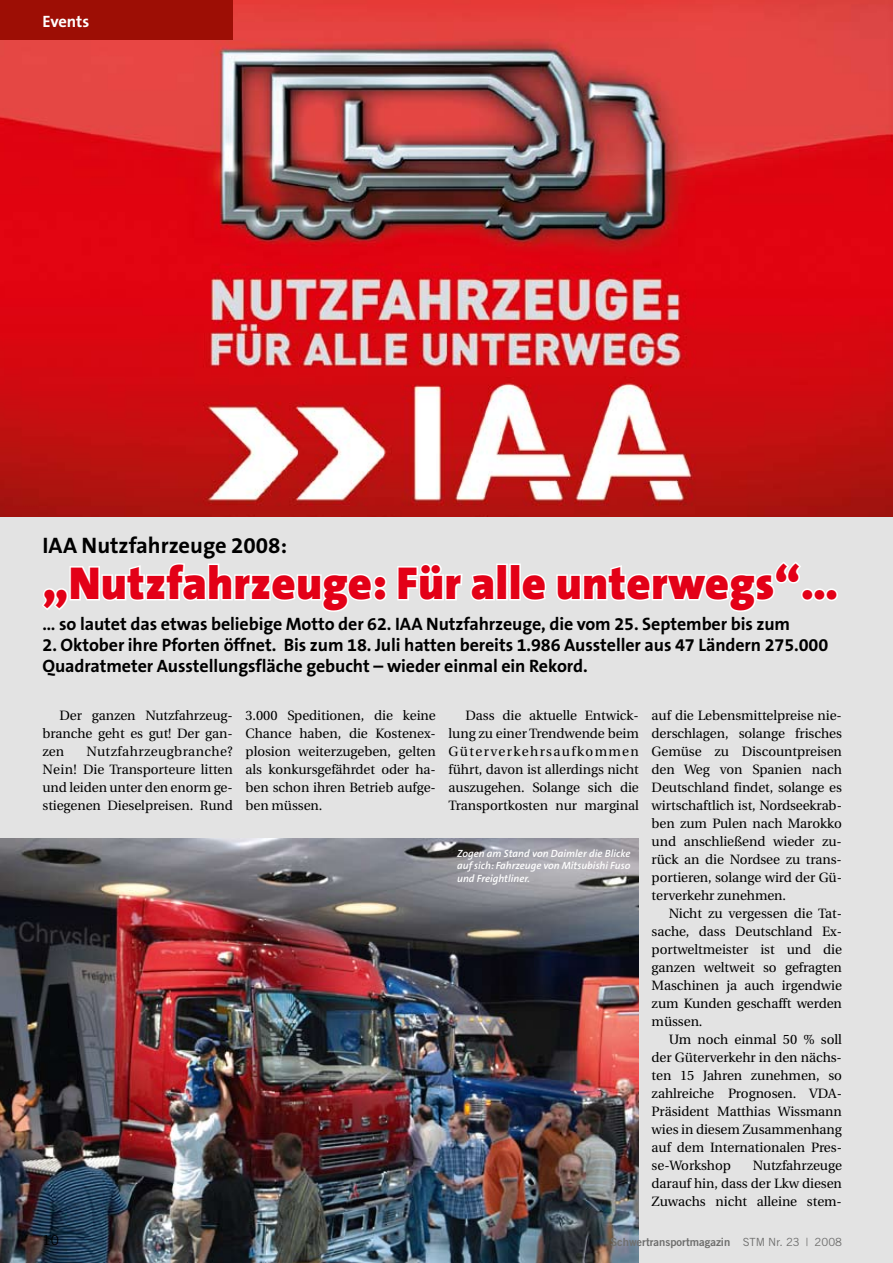
<style>
.page{position:relative;width:893px;height:1263px;background:#e3e3e3}
.page>*{position:absolute;margin:0;border:0;box-sizing:border-box;transform-origin:0 0}
.t1{font:900 46.5px "The Sans B9";letter-spacing:.005em;color:#e30017}
.t2{font:700 22.5px "The Sans B7";color:#000}
.t3{font:700 18px/21px "The Sans B7";letter-spacing:-.005em;color:#000}
.t4{font:700 16.5px "The Sans B7";letter-spacing:-.005em;color:#fff}
.t5{font:13.5px/18px "Utopia";letter-spacing:-.005em;color:#000;text-align:justify}
.t6{font:13.5px "Trade Gothic";color:#000}
.t7{font:11.25px "Trade Gothic Bold Two";color:#6f6f6e}
.t8{font:italic 600 10.5px/12.3px "The Sans B6";color:#fff;text-align:justify}
.s1{font-family:"Trade Gothic"}
</style>
<div class="page">
<img style="left:0;top:0;width:893px;height:517px">
<img style="left:0;top:839px;width:639px;height:424px">
<div style="left:0;top:0;width:233px;height:39px;background:#9d0e05"></div>
<svg style="left:42px;top:563px;width:345px;height:49px"></svg>
<svg style="left:397px;top:563px;width:98px;height:38px"></svg>
<div style="left:496px;top:564px;width:12px;height:36px;border:3px solid #fff"></div>
<div style="left:509px;top:564px;width:12px;height:36px;border:3px solid #fff"></div>
<svg style="left:520px;top:572px;width:26px;height:29px"></svg>
<svg style="left:556px;top:562px;width:282px;height:50px"></svg>
<p class="t4" style="left:43px;top:13px;width:48px">Events</p>
<h2 class="t2" style="left:43px;top:533px;width:246px">IAA Nutzfahrzeuge 2008:</h2>
<h1 class="t1" style="left:43px;top:558px;width:797px">„Nutzfahrzeuge: Für alle unterwegs“…</h1>
<h3 class="t3" style="left:43px;top:614px;width:749px">… so lautet das etwas beliebige Motto der 62. IAA Nutzfahrzeuge, die vom 25. September bis zum</h3>
<h3 class="t3" style="left:43px;top:635px;width:787px">2. Oktober ihre Pforten öffnet. Bis zum 18. Juli hatten bereits 1.986 Aussteller aus 47 Ländern 275.000<br>Quadratmeter Ausstellungsfläche gebucht – wieder einmal ein Rekord.</h3>
<p class="t5" style="left:43px;top:707px;width:192px;text-indent:17px">Der ganzen Nutzfahrzeug&shy;branche geht es gut! Der gan&shy;zen</p>
<p class="t5" style="left:43px;top:743px;width:192px;text-indent:44px">Nutzfahrzeugbranche?<br>Nein! Die Transporteure litten und leiden unter den enorm ge&shy;stiegenen Dieselpreisen. Rund</p>
<p class="t5" style="left:246px;top:707px;width:192px">3.000 Speditionen, die keine Chance haben, die Kostenex&shy;plosion weiterzugeben, gelten als konkursgefährdet oder ha&shy;ben schon ihren Betrieb aufge&shy;ben müssen.</p>
<p class="t5" style="left:449px;top:707px;width:192px;text-indent:17px">Dass die aktuelle Entwick&shy;lung zu einer Trendwende beim Güterverkehrsaufkommen führt, davon ist allerdings nicht auszugehen. Solange sich die Transportkosten nur marginal</p>
<p class="t5" style="left:652px;top:707px;width:192px">auf die Lebensmittelpreise nie&shy;derschlagen, solange frisches Gemüse zu Discountpreisen den Weg von Spanien nach Deutschland findet, solange es wirtschaftlich ist, Nordseekrab&shy;ben zum Pulen nach Marokko und anschließend wieder zu&shy;rück an die Nordsee zu trans&shy;portieren, solange wird der Gü&shy;terverkehr zunehmen.</p>
<p class="t5" style="left:652px;top:905px;width:192px;text-indent:17px">Nicht zu vergessen die Tat&shy;sache, dass Deutschland Ex&shy;portweltmeister ist und die ganzen weltweit so gefragten Maschinen ja auch irgendwie zum Kunden geschafft werden müssen.</p>
<p class="t5" style="left:652px;top:1031px;width:192px;text-indent:17px">Um noch einmal 50 % soll der Güterverkehr in den nächs&shy;ten 15 Jahren zunehmen, so zahlreiche Prognosen. VDA-Präsident Matthias Wissmann wies in diesem Zusammenhang auf dem Internationalen Pres&shy;se-Workshop</p>
<p class="t8" style="left:457px;top:847px;width:175px">Zogen am Stand von Daimler die Blicke auf sich: Fahrzeuge von Mitsubishi Fuso und Freightliner.</p>
<p class="t5" style="left:652px;top:1156px;width:192px;text-indent:101px">Nutzfahrzeuge darauf hin, dass der Lkw diesen Zuwachs nicht alleine stem-</p>
<p class="t6" style="left:43px;top:1232px;width:18px">10</p>
<p class="t7" style="left:610px;top:1235px;width:233px">Schwertransportmagazin <span class="s1">STM Nr. 23 | 2008</span></p>
</div>
